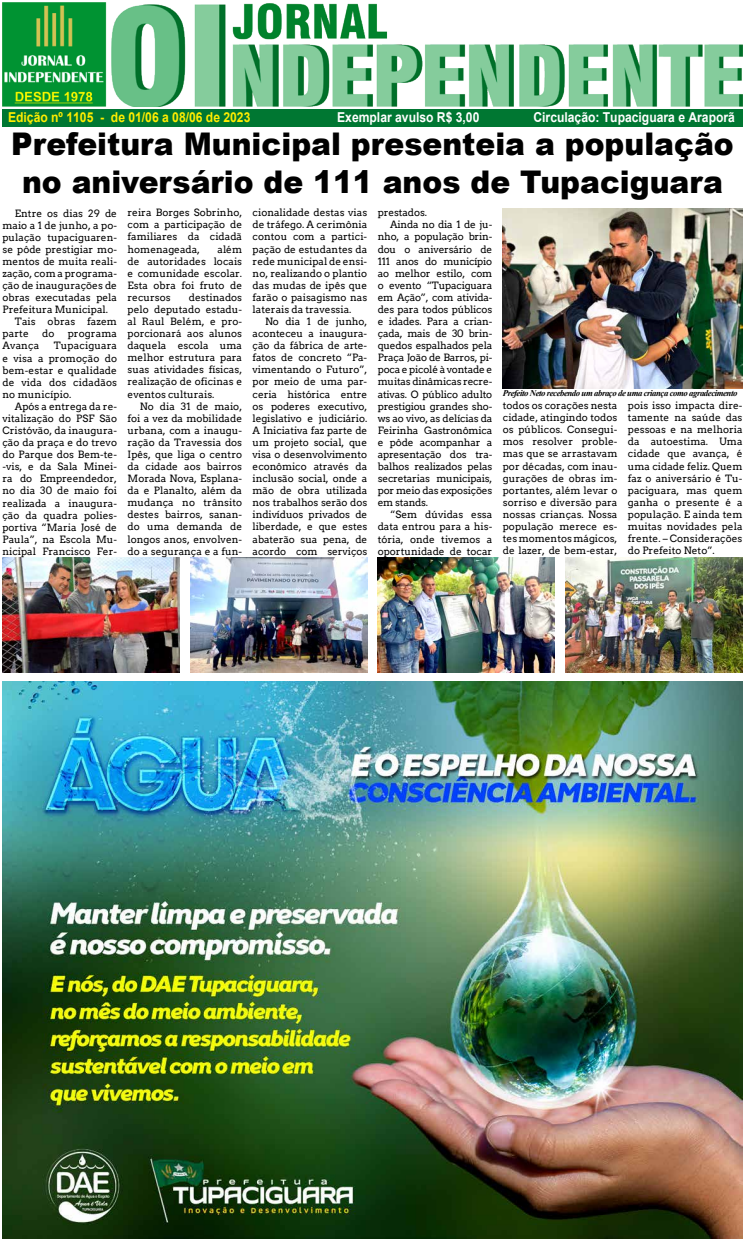
<style>
.page{position:relative;width:745px;height:1241px;background:#fff}
.page>*{position:absolute;margin:0;border:0;box-sizing:border-box;transform-origin:0 0}
.t1{font:900 31.24px/37.4px "Arial";color:#000;text-align:center;scale:.95 1}
.t2{font:700 13.65px "Arial";color:#fff;scale:.89 1}
.t3{font:700 13.65px "Arial";color:#ffed00;scale:.89 1}
.t4{font:10.06px/12.1px "Arvo";color:#000;text-align:justify}
.t5{font:10.06px "Arvo";letter-spacing:-.02em;color:#000}
.t6{font:italic 700 8.75px "Times New Roman";letter-spacing:-.05em;color:#000}
</style>
<div class="page">
<img style="left:2px;top:557px;width:177px;height:115px">
<img style="left:2px;top:681px;width:740px;height:557px">
<img style="left:377px;top:557px;width:177px;height:115px">
<img style="left:190px;top:557px;width:177px;height:115px">
<img style="left:502px;top:209px;width:240px;height:179px">
<img style="left:565px;top:557px;width:177px;height:115px">
<img style="left:2px;top:2px;width:740px;height:104px">
<div style="left:2px;top:109px;width:740px;height:18px;background:#007732"></div>
<h2 class="t3" style="left:8px;top:108px;width:273px">Edição nº 1105 - de 01/06 a 08/06 de 2023</h2>
<h2 class="t2" style="left:337px;top:108px;width:161px">Exemplar avulso R$ 3,00</h2>
<h2 class="t2" style="left:533px;top:107px;width:228px">Circulação: Tupaciguara e Araporã</h2>
<h1 class="t1" style="left:11px;top:126px;width:761px">Prefeitura Municipal presenteia a população no aniversário de 111 anos de Tupaciguara</h1>
<p class="t4" style="left:127px;top:207px;width:116px">reira Borges Sobrinho, com a participação de familiares da cidadã homenageada,</p>
<p class="t4" style="left:252px;top:207px;width:116px">cionalidade destas vias de tráfego. A cerimônia contou com a partici&shy;pação de estudantes da rede municipal de ensi&shy;no, realizando o plantio das mudas de ipês que farão o paisagismo nas laterais da travessia.</p>
<p class="t4" style="left:252px;top:315px;width:116px;text-indent:12px">No dia 1 de junho, aconteceu a inaugura&shy;ção da fábrica de arte&shy;fatos de concreto “Pa&shy;vimentando o Futuro”, por meio de uma par&shy;ceria histórica entre os poderes executivo, legislativo e judiciário.<br>A Iniciativa faz parte de um projeto social, que visa o desenvolvimento econômico através da inclusão social, onde a mão de obra utilizada nos trabalhos serão dos indivíduos privados de liberdade, e que estes abaterão sua pena, de acordo com serviços</p>
<p class="t4" style="left:377px;top:207px;width:51px">prestados.</p>
<p class="t5" style="left:390px;top:219px;width:104px">Ainda no dia 1 de ju-</p>
<p class="t5" style="left:377px;top:231px;width:116px">nho, a população brin-</p>
<p class="t5" style="left:377px;top:243px;width:116px">dou o aniversário de</p>
<p class="t5" style="left:377px;top:255px;width:116px">111 anos do município</p>
<p class="t5" style="left:377px;top:267px;width:116px">ao melhor estilo, com</p>
<p class="t5" style="left:377px;top:279px;width:116px">o evento “Tupaciguara</p>
<p class="t5" style="left:377px;top:291px;width:116px">em Ação”, com ativida-</p>
<p class="t5" style="left:377px;top:303px;width:116px">des para todos públicos</p>
<p class="t5" style="left:377px;top:315px;width:116px">e idades. Para a crian-</p>
<p class="t5" style="left:377px;top:327px;width:116px">çada, mais de 30 brin-</p>
<p class="t5" style="left:377px;top:339px;width:116px">quedos espalhados pela</p>
<p class="t5" style="left:377px;top:351px;width:116px">Praça João de Barros, pi-</p>
<p class="t5" style="left:377px;top:363px;width:116px">poca e picolé à vontade e</p>
<p class="t5" style="left:377px;top:376px;width:116px">muitas dinâmicas recre-</p>
<p class="t5" style="left:377px;top:388px;width:116px">ativas. O público adulto</p>
<p class="t5" style="left:377px;top:400px;width:116px">prestigiou grandes sho-</p>
<p class="t5" style="left:377px;top:412px;width:116px">ws ao vivo, as delícias da</p>
<p class="t5" style="left:377px;top:424px;width:116px">Feirinha Gastronômica</p>
<p class="t5" style="left:377px;top:436px;width:116px">e pôde acompanhar a</p>
<p class="t5" style="left:377px;top:448px;width:116px">apresentação dos tra-</p>
<p class="t5" style="left:377px;top:460px;width:116px">balhos realizados pelas</p>
<p class="t5" style="left:377px;top:472px;width:116px">secretarias municipais,</p>
<p class="t5" style="left:377px;top:484px;width:116px">por meio das exposições</p>
<p class="t5" style="left:377px;top:496px;width:52px">em stands.</p>
<p class="t4" style="left:390px;top:508px;width:104px">“Sem dúvidas essa</p>
<p class="t4" style="left:377px;top:520px;width:116px">data entrou para a his-</p>
<p class="t4" style="left:377px;top:533px;width:116px">tória, onde tivemos a</p>
<p class="t4" style="left:377px;top:545px;width:116px">oportunidade de tocar</p>
<p class="t4" style="left:15px;top:207px;width:104px">Entre os dias 29 de</p>
<p class="t4" style="left:2px;top:219px;width:116px">maio a 1 de junho, a po-</p>
<p class="t4" style="left:2px;top:231px;width:116px">pulação tupaciguaren-</p>
<p class="t4" style="left:2px;top:243px;width:116px">se pôde prestigiar mo-</p>
<p class="t4" style="left:2px;top:255px;width:116px">mentos de muita reali-</p>
<p class="t4" style="left:2px;top:267px;width:116px">zação, com a programa-</p>
<p class="t4" style="left:2px;top:279px;width:116px">ção de inaugurações de</p>
<p class="t4" style="left:2px;top:291px;width:116px">obras executadas pela</p>
<p class="t4" style="left:2px;top:303px;width:107px">Prefeitura Municipal.</p>
<p class="t4" style="left:15px;top:315px;width:104px">Tais obras fazem</p>
<p class="t4" style="left:2px;top:328px;width:28px">parte</p>
<p class="t4" style="left:42px;top:328px;width:14px">do</p>
<p class="t4" style="left:68px;top:328px;width:51px">programa</p>
<p class="t4" style="left:2px;top:340px;width:38px">Avança</p>
<p class="t4" style="left:127px;top:243px;width:116px;text-indent:90px">além de autoridades locais e comunidade escolar.<br>Esta obra foi fruto de recursos</p>
<p class="t4" style="left:127px;top:291px;width:116px;text-indent:61px">destinados pelo deputado estadu&shy;al Raul Belém, e pro&shy;porcionará aos alunos daquela escola uma melhor estrutura para suas atividades físicas, realização de oficinas e eventos culturais.</p>
<p class="t4" style="left:127px;top:400px;width:116px;text-indent:12px">No dia 31 de maio, foi a vez da mobilidade urbana, com a inaugu&shy;ração da Travessia dos Ipês, que liga o centro da cidade aos bairros Morada Nova, Esplana&shy;da e Planalto, além da mudança no trânsito destes bairros, sanan&shy;do uma demanda de longos anos, envolven&shy;do a segurança e a fun-</p>
<p class="t4" style="left:2px;top:340px;width:116px;text-indent:51px">Tupaciguara e visa a promoção do bem-estar e qualidade de vida dos cidadãos no município.</p>
<p class="t4" style="left:2px;top:400px;width:116px;text-indent:12px">Após a entrega da re&shy;vitalização do PSF São Cristóvão, da inaugura&shy;ção da praça e do trevo do Parque dos Bem-te--vis, e da Sala Minei&shy;ra do Empreendedor, no dia 30 de maio foi realizada a inaugura&shy;ção da quadra polies&shy;portiva “Maria José de Paula”, na Escola Mu&shy;nicipal Francisco Fer-</p>
<p class="t6" style="left:502px;top:387px;width:236px">Prefeito Neto recebendo um abraço de uma criança como agradecimento</p>
<p class="t4" style="left:502px;top:399px;width:116px">todos os corações nesta cidade, atingindo todos os públicos. Consegui&shy;mos resolver proble&shy;mas que se arrastavam por décadas, com inau&shy;gurações de obras im&shy;portantes, além levar o sorriso e diversão para nossas crianças. Nossa população merece es&shy;tes momentos mágicos, de lazer, de bem-estar,</p>
<p class="t4" style="left:627px;top:399px;width:116px">pois isso impacta dire&shy;tamente na saúde das pessoas e na melhoria da autoestima. Uma cidade que avança, é uma cidade feliz. Quem faz o aniversário é Tu&shy;paciguara, mas quem ganha o presente é a população. E ainda tem muitas novidades pela frente. – Considerações do Prefeito Neto”.</p>
</div>
